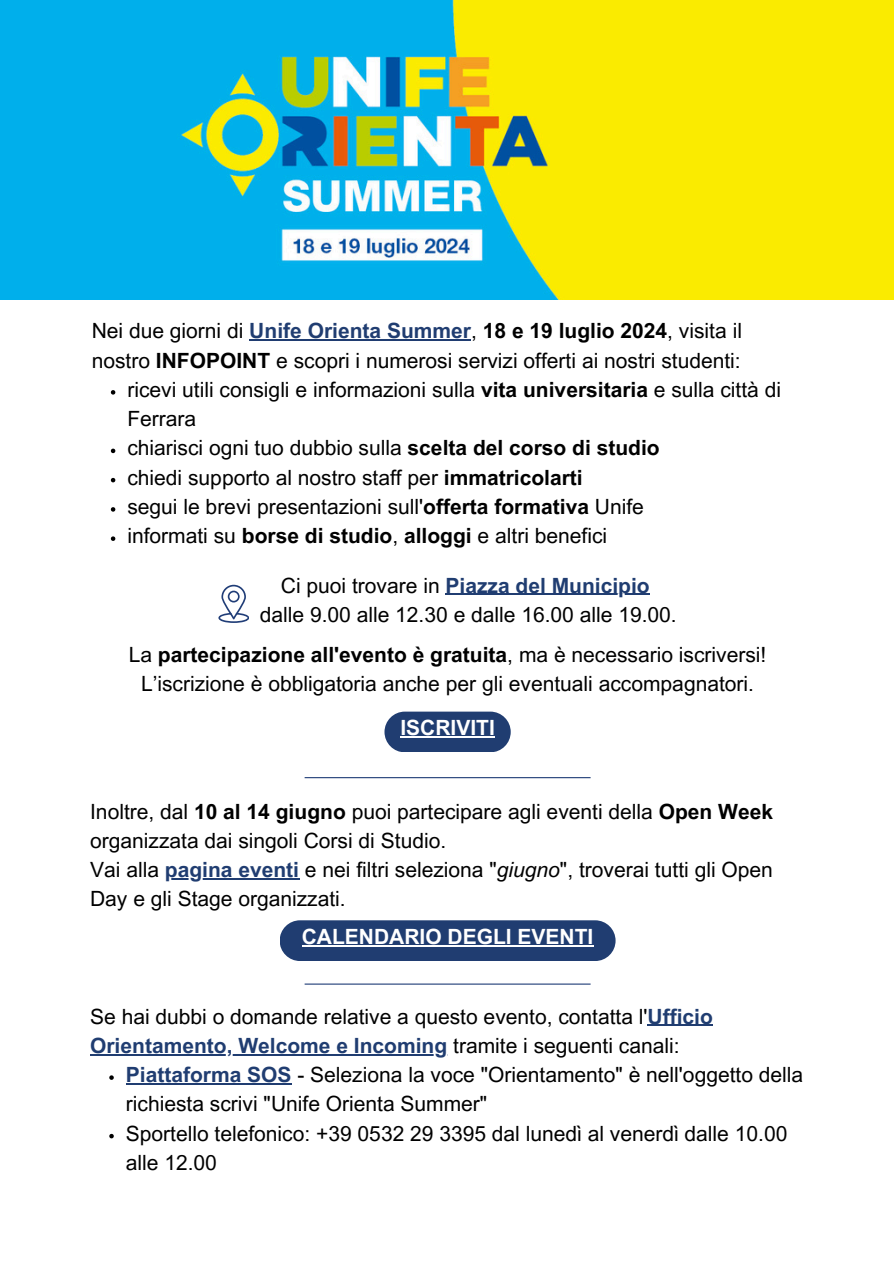
<style>
.page{position:relative;width:894px;height:1264px;background:#fff}
.page>*{position:absolute;margin:0;border:0;box-sizing:border-box;transform-origin:0 0}
.t1{font:21px/29.2px "Arial MT Pro";color:#000}
.t2{font:700 21px "Arial MT Pro";color:#000}
.t3{font:700 21px "Arial MT Pro";color:#203d71}
.t4{font:700 21px "Arial MT Pro";color:#fff}
.s1{font-weight:700;color:#203d71}
.s2{font-weight:700}
.s3{font-weight:400;color:#000}
.s4{font-weight:400}
.s5{font-style:italic}
</style>
<div class="page">
<img style="left:0;top:0;width:893px;height:299px">
<svg style="left:218px;top:584px;width:31px;height:39px"></svg>
<hr style="left:445px;top:593px;width:204px;height:2px;background:#203d71">
<hr style="left:304px;top:777px;width:286px;height:1px;background:#203d77">
<hr style="left:304px;top:983px;width:286px;height:1px;background:#203d77">
<hr style="left:165px;top:878px;width:134px;height:1px;background:#203d71">
<hr style="left:249px;top:339px;width:222px;height:1px;background:#203d71">
<svg style="left:111px;top:390px;width:4px;height:4px"></svg>
<svg style="left:111px;top:448px;width:4px;height:5px"></svg>
<svg style="left:111px;top:478px;width:4px;height:4px"></svg>
<svg style="left:111px;top:507px;width:4px;height:4px"></svg>
<svg style="left:111px;top:536px;width:4px;height:5px"></svg>
<div style="left:384px;top:711px;width:126px;height:41px;background:#203d71;border-radius:20px"></div>
<hr style="left:400px;top:736px;width:94px;height:1px;background:#fff">
<hr style="left:647px;top:1024px;width:65px;height:1px;background:#203d71">
<hr style="left:90px;top:1053px;width:357px;height:2px;background:#203d71">
<svg style="left:109px;top:1075px;width:5px;height:4px"></svg>
<hr style="left:126px;top:1083px;width:165px;height:1px;background:#203d71">
<svg style="left:109px;top:1133px;width:5px;height:5px"></svg>
<div style="left:279px;top:920px;width:336px;height:41px;background:#203d71;border-radius:20px"></div>
<hr style="left:301px;top:945px;width:292px;height:1px;background:#fff">
<p class="t1" style="left:92px;top:319px;width:651px">Nei due giorni di <span class="s1">Unife Orienta Summer</span>, <span class="s2">18 e 19 luglio 2024</span>, visita il nostro <span class="s2">INFOPOINT</span> e scopri i numerosi servizi offerti ai nostri studenti:</p>
<p class="t1" style="left:127px;top:377px;width:655px">ricevi utili consigli e informazioni sulla <span class="s2">vita universitaria</span> e sulla città di<br>Ferrara</p>
<p class="t1" style="left:127px;top:436px;width:533px">chiarisci ogni tuo dubbio sulla <span class="s2">scelta del corso di studio</span></p>
<p class="t1" style="left:127px;top:465px;width:456px">chiedi supporto al nostro staff per <span class="s2">immatricolarti</span></p>
<p class="t1" style="left:127px;top:494px;width:518px">segui le brevi presentazioni sull'<span class="s2">offerta formativa</span> Unife</p>
<p class="t1" style="left:127px;top:524px;width:481px">informati su <span class="s2">borse di studio</span>, <span class="s2">alloggi</span> e altri benefici</p>
<p class="t3" style="left:281px;top:577px;width:370px"><span class="s3">Ci puoi trovare in</span> Piazza del Municipio</p>
<p class="t1" style="left:260px;top:602px;width:418px">dalle 9.00 alle 12.30 e dalle 16.00 alle 19.00.</p>
<h1 class="t2" style="left:129px;top:646px;width:639px"><span class="s4">La</span> partecipazione all'evento è gratuita<span class="s4">, ma è necessario iscriversi!</span></h1>
<p class="t1" style="left:141px;top:671px;width:614px">L’iscrizione è obbligatoria anche per gli eventuali accompagnatori.</p>
<p class="t4" style="left:400px;top:720px;width:96px">ISCRIVITI</p>
<p class="t1" style="left:90px;top:799px;width:684px">Inoltre, dal <span class="s2">10 al 14 giugno</span> puoi partecipare agli eventi della <span class="s2">Open Week </span>organizzata dai singoli Corsi di Studio.</p>
<p class="t1" style="left:90px;top:857px;width:684px">Vai alla <span class="s1">pagina eventi</span> e nei filtri seleziona "<span class="s5">giugno</span>", troverai tutti gli Open</p>
<p class="t1" style="left:90px;top:887px;width:257px">Day e gli Stage organizzati.</p>
<p class="t4" style="left:301px;top:928px;width:293px">CALENDARIO DEGLI EVENTI</p>
<h1 class="t1" style="left:90px;top:1004px;width:624px">Se hai dubbi o domande relative a questo evento, contatta l'<span class="s1">Ufficio</span></h1>
<p class="t1" style="left:126px;top:1033px;width:678px;text-indent:-36px"><span class="s1">Orientamento, Welcome e Incoming</span> tramite i seguenti canali:<br><span class="s1">Piattaforma SOS</span> - Seleziona la voce "Orientamento" è nell'oggetto della</p>
<p class="t1" style="left:126px;top:1091px;width:662px">richiesta scrivi "Unife Orienta Summer"<br>Sportello telefonico: +39 0532 29 3395 dal lunedì al venerdì dalle 10.00 alle 12.00</p>
</div>
